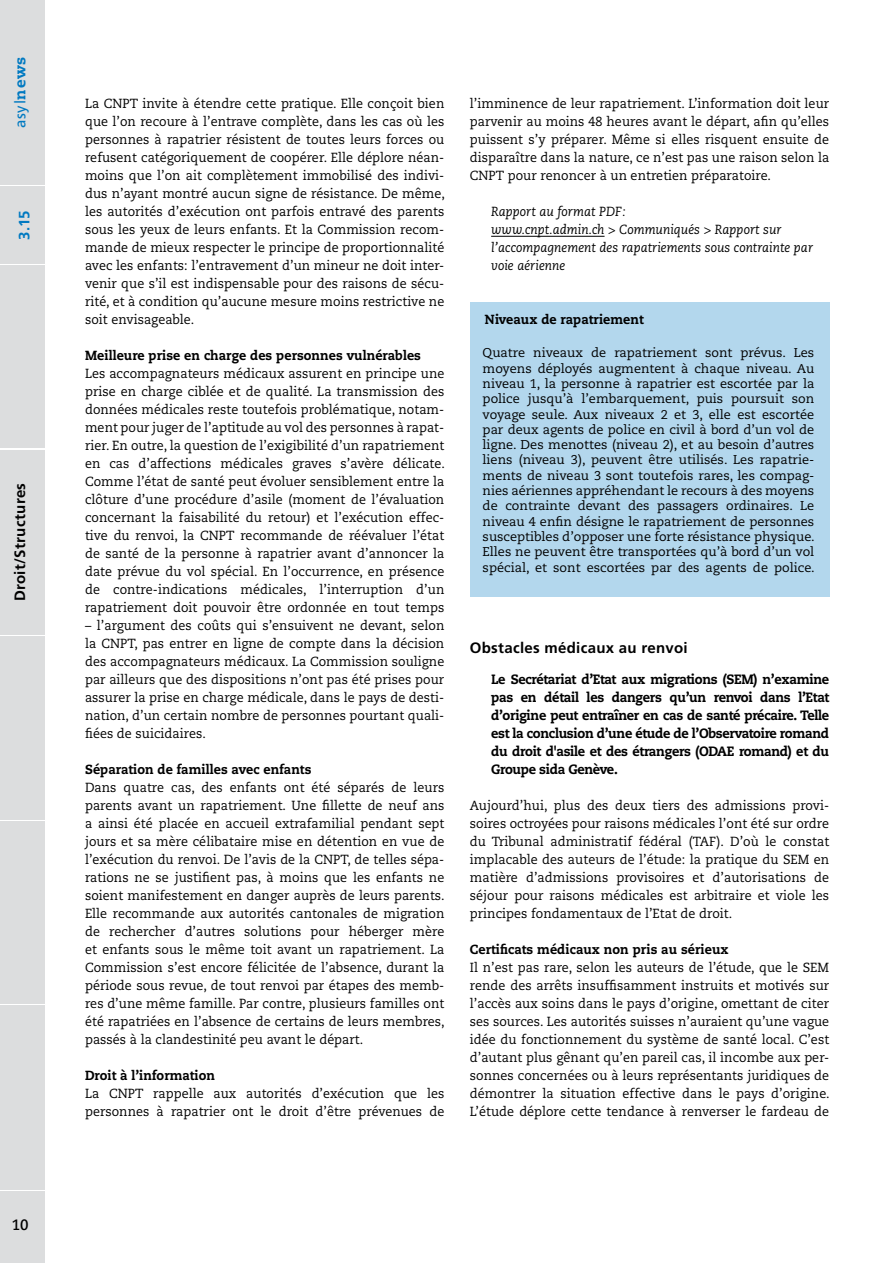
<style>
.page{position:relative;width:893px;height:1263px;background:#fff}
.page>*{position:absolute;margin:0;border:0;box-sizing:border-box;transform-origin:0 0}
.t1{font:700 15px "Frutiger LT Std";letter-spacing:.02em;color:#000}
.t2{font:15px "Frutiger LT Std";color:#0079c1}
.t3{font:700 15px "Frutiger LT Std";color:#0079c1}
.t4{font:700 15px "Caecilia LT Std";color:#000;scale:.95 1}
.t5{font:800 13.5px/18px "Caecilia LT Std";letter-spacing:-.025em;color:#000;text-align:justify;scale:.95 1}
.t6{font:13.2px/18px "Caecilia LT Std";letter-spacing:.005em;color:#000;text-align:justify;scale:.95 1}
.t7{font:800 13.2px "Caecilia LT Std";letter-spacing:.005em;color:#000;scale:.95 1}
.t8{font:italic 13.2px/18px "Caecilia LT Std";letter-spacing:.005em;color:#000;scale:.95 1}
.t9{font:12.75px/15.3px "Caecilia LT Std";color:#000;text-align:justify}
.s1{font-family:"Caecilia LT Std";font-weight:800}
</style>
<div class="page">
<div style="left:0;top:450px;width:45px;height:184px;background:#dcddde"></div>
<div style="left:0;top:636px;width:45px;height:183px;background:#dcddde"></div>
<div style="left:0;top:821px;width:45px;height:182px;background:#dcddde"></div>
<div style="left:0;top:1005px;width:45px;height:184px;background:#dcddde"></div>
<div style="left:0;top:1191px;width:45px;height:72px;background:#dcddde"></div>
<div style="left:0;top:0;width:45px;height:185px;background:#dcddde"></div>
<div style="left:0;top:265px;width:45px;height:183px;background:#dcddde"></div>
<div style="left:0;top:187px;width:45px;height:77px;background:#dcddde"></div>
<hr style="left:491px;top:236px;width:114px;height:1px;background:#000">
<div style="left:470px;top:302px;width:359px;height:295px;background:#b3d7ed"></div>
<p class="t2" style="left:12px;top:128px;width:73px;rotate:-90deg">asyl<span class="s1">news</span></p>
<p class="t3" style="left:16px;top:240px;width:31px;rotate:-90deg">3.15</p>
<p class="t1" style="left:11px;top:601px;width:120px;rotate:-90deg">Droit/Structures</p>
<p class="t4" style="left:12px;top:1216px;width:19px">10</p>
<p class="t6" style="left:85px;top:95px;width:380px">La CNPT invite à étendre cette pratique. Elle conçoit bien que l’on recoure à l’entrave complète, dans les cas où les personnes à rapatrier résistent de toutes leurs forces ou refusent catégoriquement de coopérer. Elle déplore néan&shy;moins que l’on ait complètement immobilisé des indivi&shy;dus n’ayant montré aucun signe de résistance. De même, les autorités d’exécution ont parfois entravé des parents sous les yeux de leurs enfants. Et la Commission recom&shy;mande de mieux respecter le principe de proportionnalité avec les enfants: l’entravement d’un mineur ne doit inter&shy;venir que s’il est indispensable pour des raisons de sécu&shy;rité, et à condition qu’aucune mesure moins restrictive ne soit envisageable.</p>
<p class="t7" style="left:85px;top:347px;width:355px">Meilleure prise en charge des personnes vulnérables</p>
<p class="t6" style="left:85px;top:365px;width:380px">Les accompagnateurs médicaux assurent en principe une prise en charge ciblée et de qualité. La transmission des données médicales reste toutefois problématique, notam&shy;ment pour juger de l’aptitude au vol des personnes à rapat&shy;rier. En outre, la question de l’exigibilité d’un rapatriement en cas d’affections médicales graves s’avère délicate.<br>Comme l’état de santé peut évoluer sensiblement entre la clôture d’une procédure d’asile (moment de l’évaluation concernant la faisabilité du retour) et l’exécution effec&shy;tive du renvoi, la CNPT recommande de réévaluer l’état de santé de la personne à rapatrier avant d’annoncer la date prévue du vol spécial. En l’occurrence, en présence de contre-indications médicales, l’interruption d’un rapatriement doit pouvoir être ordonnée en tout temps</p>
<p class="t6" style="left:85px;top:617px;width:380px">– l’argument des coûts qui s’ensuivent ne devant, selon la CNPT, pas entrer en ligne de compte dans la décision des accompagnateurs médicaux. La Commission souligne par ailleurs que des dispositions n’ont pas été prises pour assurer la prise en charge médicale, dans le pays de desti&shy;nation, d’un certain nombre de personnes pourtant quali&shy;fiées de suicidaires.</p>
<p class="t7" style="left:85px;top:761px;width:240px">Séparation de familles avec enfants</p>
<p class="t6" style="left:85px;top:779px;width:380px">Dans quatre cas, des enfants ont été séparés de leurs parents avant un rapatriement. Une fillette de neuf ans a ainsi été placée en accueil extrafamilial pendant sept jours et sa mère célibataire mise en détention en vue de l’exécution du renvoi. De l’avis de la CNPT, de telles sépa&shy;rations ne se justifient pas, à moins que les enfants ne soient manifestement en danger auprès de leurs parents.<br>Elle recommande aux autorités cantonales de migration de rechercher d’autres solutions pour héberger mère et enfants sous le même toit avant un rapatriement. La Commission s’est encore félicitée de l’absence, durant la période sous revue, de tout renvoi par étapes des memb&shy;res d’une même famille. Par contre, plusieurs familles ont été rapatriées en l’absence de certains de leurs membres, passés à la clandestinité peu avant le départ.</p>
<p class="t7" style="left:85px;top:1067px;width:138px">Droit à l’information</p>
<p class="t6" style="left:85px;top:1085px;width:380px">La CNPT rappelle aux autorités d’exécution que les personnes à rapatrier ont le droit d’être prévenues de</p>
<p class="t6" style="left:470px;top:95px;width:380px">l’imminence de leur rapatriement. L’information doit leur parvenir au moins 48 heures avant le départ, afin qu’elles puissent s’y préparer. Même si elles risquent ensuite de disparaître dans la nature, ce n’est pas une raison selon la CNPT pour renoncer à un entretien préparatoire.</p>
<p class="t8" style="left:491px;top:203px;width:340px">Rapport au format PDF:<br>www.cnpt.admin.ch &gt; Communiqués &gt; Rapport sur l’accompagnement des rapatriements sous contrainte par voie aérienne</p>
<p class="t7" style="left:485px;top:311px;width:169px">Niveaux de rapatriement</p>
<p class="t9" style="left:483px;top:345px;width:334px">Quatre niveaux de rapatriement sont prévus. Les moyens déployés augmentent à chaque niveau. Au niveau 1, la personne à rapatrier est escortée par la police jusqu’à l’embarquement, puis poursuit son voyage seule. Aux niveaux 2 et 3, elle est escortée par deux agents de police en civil à bord d’un vol de ligne. Des menottes (niveau 2), et au besoin d’autres liens (niveau 3), peuvent être utilisés. Les rapatrie&shy;ments de niveau 3 sont toutefois rares, les compag&shy;nies aériennes appréhendant le recours à des moyens de contrainte devant des passagers ordinaires. Le niveau 4 enfin désigne le rapatriement de personnes susceptibles d’opposer une forte résistance physique.<br>Elles ne peuvent être transportées qu’à bord d’un vol spécial, et sont escortées par des agents de police.</p>
<p class="t1" style="left:470px;top:638px;width:219px">Obstacles médicaux au renvoi</p>
<p class="t5" style="left:491px;top:670px;width:357px">Le Secrétariat d’Etat aux migrations (SEM) n’examine pas en détail les dangers qu’un renvoi dans l’Etat d’origine peut entraîner en cas de santé précaire. Telle est la conclusion d’une étude de l’Observatoire romand du droit d'asile et des étrangers (ODAE romand) et du Groupe sida Genève.</p>
<p class="t6" style="left:470px;top:797px;width:380px">Aujourd’hui, plus des deux tiers des admissions provi&shy;soires octroyées pour raisons médicales l’ont été sur ordre du Tribunal administratif fédéral (TAF). D’où le constat implacable des auteurs de l’étude: la pratique du SEM en matière d’admissions provisoires et d’autorisations de séjour pour raisons médicales est arbitraire et viole les principes fondamentaux de l’Etat de droit.</p>
<p class="t7" style="left:470px;top:941px;width:274px">Certificats médicaux non pris au sérieux</p>
<p class="t6" style="left:470px;top:959px;width:380px">Il n’est pas rare, selon les auteurs de l’étude, que le SEM rende des arrêts insuffisamment instruits et motivés sur l’accès aux soins dans le pays d’origine, omettant de citer ses sources. Les autorités suisses n’auraient qu’une vague idée du fonctionnement du système de santé local. C’est d’autant plus gênant qu’en pareil cas, il incombe aux per&shy;sonnes concernées ou à leurs représentants juridiques de démontrer la situation effective dans le pays d’origine.<br>L’étude déplore cette tendance à renverser le fardeau de</p>
</div>
